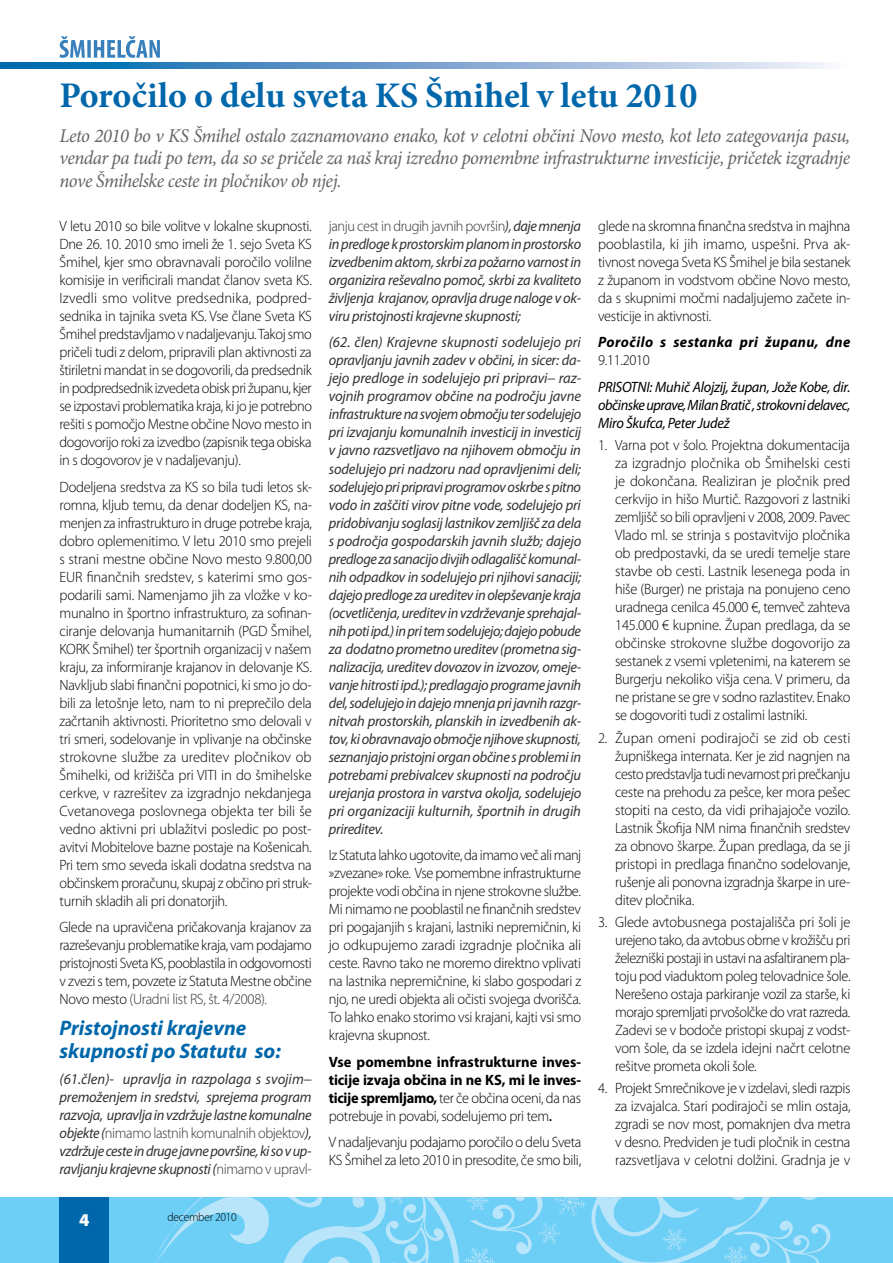
<style>
.page{position:relative;width:893px;height:1263px;background:#fff}
.page>*{position:absolute;margin:0;border:0;box-sizing:border-box;transform-origin:0 0}
.t1{font:700 36px "Minion Pro";color:#0067ab}
.t2{font:italic 700 21px/22.5px "Myriad Pro";color:#0067ab}
.t3{font:italic 19.5px/22.5px "Minion Pro";letter-spacing:-.03em;color:#636467;text-align:justify;scale:.96 1}
.t4{font:900 18px "Myriad Pro";color:#fff}
.t5{font:300 15px/18px "Myriad Pro";letter-spacing:-.02em;color:#000;text-align:justify;scale:.96 1}
.t6{font:italic 15px/18px "Myriad Pro";letter-spacing:-.02em;color:#333;text-align:justify}
.t7{font:300 15px/18px "Myriad Pro";letter-spacing:-.02em;color:#000;text-align:justify;scale:.95 1}
.t8{font:italic 15px/18px "Myriad Pro";letter-spacing:-.02em;color:#333;text-align:justify;scale:.95 1}
.t9{font:700 15px/18px "Myriad Pro";letter-spacing:-.01em;color:#000;text-align:justify}
.t10{font:italic 15px/18px "Myriad Pro";letter-spacing:-.03em;color:#000;text-align:justify;scale:.96 1}
.t11{font:italic 700 15px "Myriad Pro";letter-spacing:.03em;color:#000}
.t12{font:300 12px "Myriad Pro";letter-spacing:-.02em;color:#000;scale:.96 1}
.s1{font-weight:300;font-style:normal}
.s2{font-weight:300}
.s3{font-family:"Tahoma";font-size:9.75px}
.s4{color:#333}
</style>
<div class="page">
<div style="left:0;top:1197px;width:893px;height:66px;background:#6dcff6"></div>
<div style="left:59px;top:1197px;width:50px;height:66px;background:#0067ab"></div>
<svg style="left:60px;top:36px;width:100px;height:22px"></svg>
<svg style="left:0;top:63px;width:827px;height:5px;background:#73a4cf"></svg>
<svg style="left:156px;top:1197px;width:675px;height:66px"></svg>
<img style="left:553px;top:1195px;width:15px;height:17px">
<h1 class="t1" style="left:60px;top:70px;width:639px">Poročilo o delu sveta KS Šmihel v letu 2010</h1>
<p class="t3" style="left:60px;top:124px;width:825px">Leto 2010 bo v KS Šmihel ostalo zaznamovano enako, kot v celotni občini Novo mesto, kot leto zategovanja pasu, vendar pa tudi po tem, da so se pričele za naš kraj izredno pomembne infrastrukturne investicije, pričetek izgradnje nove Šmihelske ceste in pločnikov ob njej.</p>
<p class="t8" style="left:329px;top:217px;width:267px"><span class="s1">janju cest in drugih javnih površin</span>), daje mnenja in predloge k prostorskim planom in prostorsko izvedbenim aktom, skrbi za požarno varnost in organizira reševalno pomoč, skrbi za kvaliteto življenja krajanov, opravlja druge naloge v ok&shy;viru pristojnosti krajevne skupnosti;</p>
<p class="t6" style="left:329px;top:333px;width:254px">(62. člen) Krajevne skupnosti sodelujejo pri opravljanju javnih zadev v občini, in sicer: da&shy;jejo predloge in sodelujejo pri pripravi− raz&shy;vojnih programov občine na področju javne infrastrukture na svojem območju ter sodelujejo pri izvajanju komunalnih investicij in investicij v javno razsvetljavo na njihovem območju in sodelujejo pri nadzoru nad opravljenimi deli; sodelujejo pri pripravi programov oskrbe s pitno vodo in zaščiti virov pitne vode, sodelujejo pri pridobivanju soglasij lastnikov zemljišč za dela s področja gospodarskih javnih služb; dajejo predloge za sanacijo divjih odlagališč komunal&shy;nih odpadkov in sodelujejo pri njihovi sanaciji; dajejo predloge za ureditev in olepševanje kraja (ocvetličenja, ureditev in vzdrževanje sprehajal&shy;nih poti ipd.) in pri tem sodelujejo; dajejo pobude za dodatno prometno ureditev (prometna sig&shy;nalizacija, ureditev dovozov in izvozov, omeje&shy;vanje hitrosti ipd.); predlagajo programe javnih del, sodelujejo in dajejo mnenja pri javnih razgr&shy;nitvah prostorskih, planskih in izvedbenih ak&shy;tov, ki obravnavajo območje njihove skupnosti, seznanjajo pristojni organ občine s problemi in potrebami prebivalcev skupnosti na področju urejanja prostora in varstva okolja, sodelujejo pri organizaciji kulturnih, športnih in drugih prireditev.</p>
<p class="t7" style="left:329px;top:846px;width:267px">Iz Statuta lahko ugotovite, da imamo več ali manj »zvezane» roke. Vse pomembne infrastrukturne projekte vodi občina in njene strokovne službe.<br>Mi nimamo ne pooblastil ne finančnih sredstev pri pogajanjih s krajani, lastniki nepremičnin, ki jo odkupujemo zaradi izgradnje pločnika ali ceste. Ravno tako ne moremo direktno vplivati na lastnika nepremičnine, ki slabo gospodari z njo, ne uredi objekta ali očisti svojega dvorišča.<br>To lahko enako storimo vsi krajani, kajti vsi smo krajevna skupnost.</p>
<p class="t9" style="left:329px;top:1052px;width:254px">Vse pomembne infrastrukturne inves&shy;ticije izvaja občina in ne KS, mi le inves&shy;ticije spremljamo,<span class="s2">ter če občina oceni, da nas potrebuje in povabi, sodelujemo pri tem</span><span class="s3">.</span></p>
<p class="t5" style="left:329px;top:1133px;width:265px">V nadaljevanju podajamo poročilo o delu Sveta<br>KS Šmihel za leto 2010 in presodite, če smo bili,</p>
<p class="t5" style="left:598px;top:217px;width:264px">glede na skromna finančna sredstva in majhna pooblastila, ki jih imamo, uspešni. Prva ak&shy;tivnost novega Sveta KS Šmihel je bila sestanek z županom in vodstvom občine Novo mesto, da s skupnimi močmi nadaljujemo začete in&shy;vesticije in aktivnosti.</p>
<p class="t11" style="left:598px;top:333px;width:254px">Poročilo s sestanka pri županu, dne</p>
<p class="t5" style="left:598px;top:352px;width:55px">9.11.2010</p>
<p class="t10" style="left:598px;top:378px;width:264px">PRISOTNI: Muhič Alojzij, župan, Jože Kobe, dir. občinske uprave, Milan Bratič , strokovni delavec, Miro Škufca, Peter Judež</p>
<p class="t5" style="left:615px;top:436px;width:247px;text-indent:-17px">1. Varna pot v šolo. Projektna dokumentacija za izgradnjo pločnika ob Šmihelski cesti je dokončana. Realiziran je pločnik pred cerkvijo in hišo Murtič. Razgovori z lastniki zemljišč so bili opravljeni v 2008, 2009. Pavec Vlado ml. se strinja s postavitvijo pločnika ob predpostavki, da se uredi temelje stare stavbe ob cesti. Lastnik lesenega poda in hiše (Burger) ne pristaja na ponujeno ceno uradnega cenilca 45.000 €, temveč zahteva 145.000 € kupnine. Župan predlaga, da se občinske strokovne službe dogovorijo za sestanek z vsemi vpletenimi, na katerem se Burgerju nekoliko višja cena. V primeru, da ne pristane se gre v sodno razlastitev. Enako se dogovoriti tudi z ostalimi lastniki.</p>
<p class="t5" style="left:615px;top:729px;width:247px;text-indent:-17px">2. Župan omeni podirajoči se zid ob cesti župniškega internata. Ker je zid nagnjen na cesto predstavlja tudi nevarnost pri prečkanju ceste na prehodu za pešce, ker mora pešec stopiti na cesto, da vidi prihajajoče vozilo.<br>Lastnik Škofija NM nima finančnih sredstev za obnovo škarpe. Župan predlaga, da se ji pristopi in predlaga finančno sodelovanje, rušenje ali ponovna izgradnja škarpe in ure&shy;ditev pločnika.</p>
<p class="t5" style="left:615px;top:913px;width:247px;text-indent:-17px">3. Glede avtobusnega postajališča pri šoli je urejeno tako, da avtobus obrne v krožišču pri železniški postaji in ustavi na asfaltiranem pla&shy;toju pod viaduktom poleg telovadnice šole.<br>Nerešeno ostaja parkiranje vozil za starše, ki morajo spremljati prvošolčke do vrat razreda.<br>Zadevi se v bodoče pristopi skupaj z vodst&shy;vom šole, da se izdela idejni načrt celotne rešitve prometa okoli šole.</p>
<p class="t5" style="left:615px;top:1079px;width:247px;text-indent:-17px">4. Projekt Smrečnikove je v izdelavi, sledi razpis za izvajalca. Stari podirajoči se mlin ostaja, zgradi se nov most, pomaknjen dva metra v desno. Predviden je tudi pločnik in cestna razsvetljava v celotni dolžini. Gradnja je v</p>
<p class="t5" style="left:60px;top:217px;width:264px">V letu 2010 so bile volitve v lokalne skupnosti.<br>Dne 26. 10. 2010 smo imeli že 1. sejo Sveta KS Šmihel, kjer smo obravnavali poročilo volilne komisije in verificirali mandat članov sveta KS.<br>Izvedli smo volitve predsednika, podpred&shy;sednika in tajnika sveta KS. Vse člane Sveta KS Šmihel predstavljamo v nadaljevanju. Takoj smo pričeli tudi z delom, pripravili plan aktivnosti za štiriletni mandat in se dogovorili, da predsednik in podpredsednik izvedeta obisk pri županu, kjer se izpostavi problematika kraja, ki jo je potrebno rešiti s pomočjo Mestne občine Novo mesto in dogovorijo roki za izvedbo (zapisnik tega obiska in s dogovorov je v nadaljevanju).</p>
<p class="t5" style="left:60px;top:478px;width:265px">Dodeljena sredstva za KS so bila tudi letos sk&shy;romna, kljub temu, da denar dodeljen KS, na&shy;menjen za infrastrukturo in druge potrebe kraja, dobro oplemenitimo. V letu 2010 smo prejeli s strani mestne občine Novo mesto 9.800,00<br>EUR finančnih sredstev, s katerimi smo gos&shy;podarili sami. Namenjamo jih za vložke v ko&shy;munalno in športno infrastrukturo, za sofinan&shy;ciranje delovanja humanitarnih (PGD Šmihel, KORK Šmihel) ter športnih organizacij v našem kraju, za informiranje krajanov in delovanje KS.<br>Navkljub slabi finančni popotnici, ki smo jo do&shy;bili za letošnje leto, nam to ni preprečilo dela začrtanih aktivnosti. Prioritetno smo delovali v tri smeri, sodelovanje in vplivanje na občinske strokovne službe za ureditev pločnikov ob Šmihelki, od križišča pri VITI in do šmihelske cerkve, v razrešitev za izgradnjo nekdanjega Cvetanovega poslovnega objekta ter bili še vedno aktivni pri ublažitvi posledic po post&shy;avitvi Mobitelove bazne postaje na Košenicah.<br>Pri tem smo seveda iskali dodatna sredstva na občinskem proračunu, skupaj z občino pri struk&shy;turnih skladih ali pri donatorjih.</p>
<p class="t5" style="left:60px;top:918px;width:264px">Glede na upravičena pričakovanja krajanov za razreševanju problematike kraja, vam podajamo pristojnosti Sveta KS, pooblastila in odgovornosti v zvezi s tem, povzete iz Statuta Mestne občine Novo mesto <span class="s4">(Uradni list RS, št. 4/2008).</span></p>
<h2 class="t2" style="left:60px;top:1016px;width:223px">Pristojnosti krajevne skupnosti po Statutu so:</h2>
<p class="t6" style="left:60px;top:1070px;width:254px">(61.člen)- upravlja in razpolaga s svojim− premoženjem in sredstvi, sprejema program razvoja, upravlja in vzdržuje lastne komunalne objekte (<span class="s1">nimamo lastnih komunalnih objektov</span>), vzdržuje ceste in druge javne površine, ki so v up&shy;ravljanju krajevne skupnosti (<span class="s1">nimamo v upravl-</span></p>
<p class="t4" style="left:79px;top:1209px;width:12px">4</p>
<p class="t12" style="left:167px;top:1210px;width:74px">december 2010</p>
</div>
